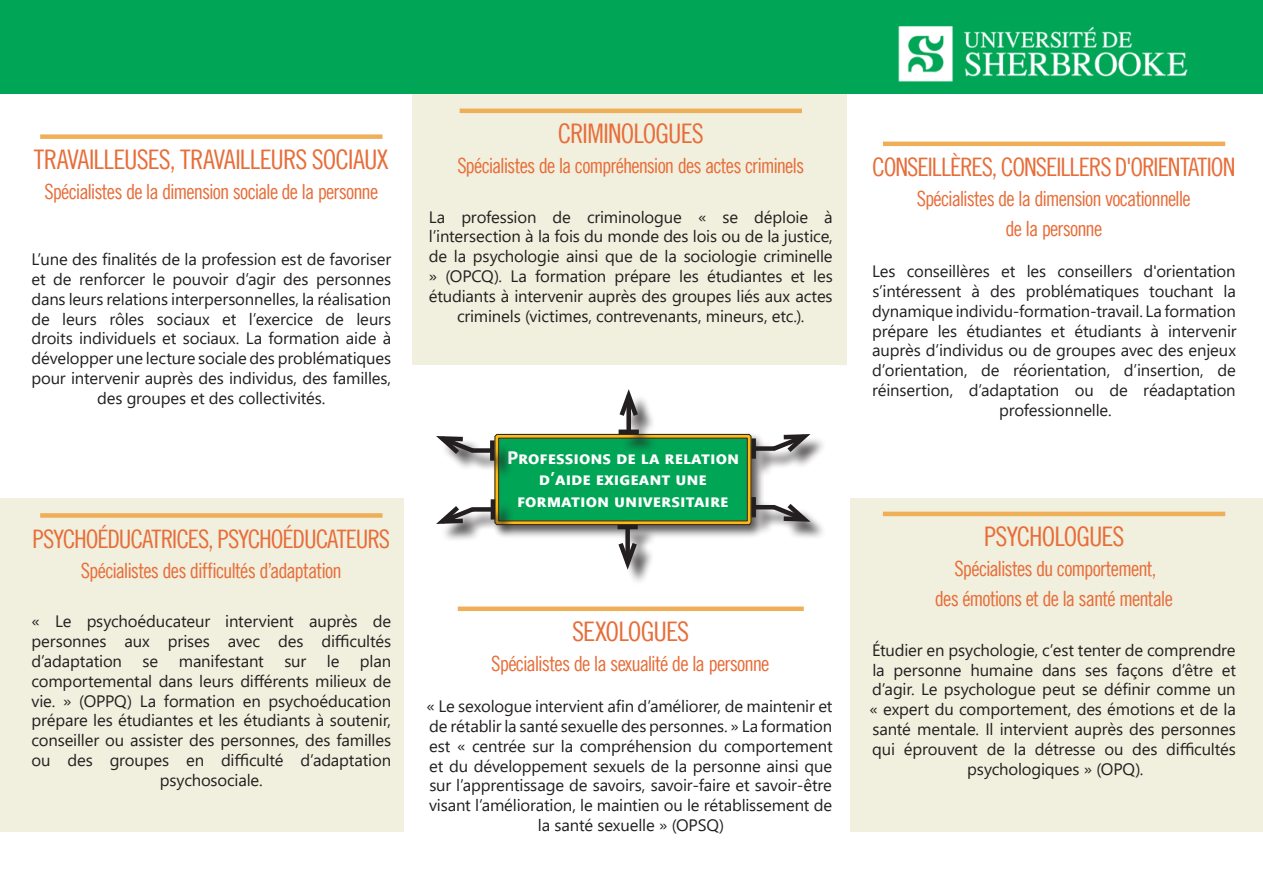
<style>
.page{position:relative;width:1263px;height:893px;background:#fff}
.page>*{position:absolute;margin:0;border:0;box-sizing:border-box;transform-origin:0 0}
.Box_02_Title_2{font:27px "Trade Gothic LT Cond Eighteen";letter-spacing:-.035em;color:#e76d39}
.Box_02_Title_2-2{font:25.5px "Trade Gothic LT Cond Eighteen";letter-spacing:-.045em;color:#e76d39}
.Box_02_Title_2-3{font:21px/30px "Trade Gothic LT Cond Eighteen";letter-spacing:-.045em;color:#e76d39;text-align:center}
.t1{font:700 18px/21.6px "Segoe UI";letter-spacing:.015em;color:#fff;text-align:center}
.Paragraphe_court{font:16.5px/19.8px "Segoe UI";letter-spacing:-.01em;color:#231f20;text-align:center}
</style>
<div class="page">
<div style="left:850px;top:498px;width:413px;height:333px;background:#f1efdd"></div>
<div style="left:412px;top:93px;width:434px;height:272px;background:#f1efdd"></div>
<div style="left:0;top:498px;width:404px;height:333px;background:#f1efdd"></div>
<div style="left:40px;top:134px;width:342px;height:5px;background:#efae58"></div>
<hr style="left:460px;top:109px;width:342px;height:4px;background:#efae58">
<div style="left:40px;top:513px;width:342px;height:5px;background:#efae58"></div>
<div style="left:0;top:0;width:1263px;height:94px;background:#00a556"></div>
<img style="left:898px;top:26px;width:290px;height:56px">
<hr style="left:883px;top:142px;width:342px;height:4px;background:#efae58">
<div style="left:458px;top:606px;width:346px;height:5px;background:#efae58"></div>
<hr style="left:883px;top:512px;width:342px;height:4px;background:#efae58">
<div style="left:493px;top:432px;width:272px;height:107px;background:#231f20;opacity:.75"></div>
<svg style="left:494px;top:434px;width:258px;height:91px;background:#13a24f"></svg>
<div style="left:498px;top:438px;width:250px;height:83px;border:1px solid #231f20"></div>
<div style="left:621px;top:393px;width:36px;height:60px;background:#231f20;opacity:.75"></div>
<div style="left:626px;top:396px;width:5px;height:36px;background:#231f20"></div>
<hr style="left:619px;top:430px;width:20px;height:4px;background:#231f20">
<svg style="left:619px;top:389px;width:22px;height:32px"></svg>
<div style="left:620px;top:527px;width:36px;height:59px;background:#231f20;opacity:.75"></div>
<div style="left:625px;top:527px;width:5px;height:36px;background:#231f20"></div>
<hr style="left:617px;top:525px;width:21px;height:4px;background:#231f20">
<svg style="left:615px;top:538px;width:25px;height:38px"></svg>
<div style="left:440px;top:439px;width:51px;height:33px;background:#231f20;opacity:.75"></div>
<svg style="left:436px;top:436px;width:42px;height:23px"></svg>
<div style="left:475px;top:443px;width:38px;height:36px;background:#231f20;opacity:.75"></div>
<div style="left:472px;top:448px;width:20px;height:5px;background:#231f20"></div>
<div style="left:490px;top:440px;width:5px;height:21px;background:#231f20"></div>
<div style="left:776px;top:437px;width:51px;height:33px;background:#231f20;opacity:.75"></div>
<svg style="left:776px;top:434px;width:41px;height:23px"></svg>
<div style="left:754px;top:441px;width:38px;height:36px;background:#231f20;opacity:.75"></div>
<div style="left:754px;top:446px;width:20px;height:5px;background:#231f20"></div>
<div style="left:751px;top:438px;width:5px;height:21px;background:#231f20"></div>
<div style="left:440px;top:509px;width:52px;height:33px;background:#231f20;opacity:.75"></div>
<svg style="left:436px;top:506px;width:39px;height:21px"></svg>
<div style="left:475px;top:502px;width:39px;height:36px;background:#231f20;opacity:.75"></div>
<div style="left:472px;top:507px;width:21px;height:5px;background:#231f20"></div>
<hr style="left:491px;top:499px;width:4px;height:21px;background:#231f20">
<div style="left:776px;top:507px;width:51px;height:33px;background:#231f20;opacity:.75"></div>
<svg style="left:792px;top:505px;width:25px;height:20px"></svg>
<div style="left:754px;top:500px;width:38px;height:35px;background:#231f20;opacity:.75"></div>
<hr style="left:754px;top:505px;width:20px;height:4px;background:#231f20">
<div style="left:751px;top:497px;width:5px;height:20px;background:#231f20"></div>
<p class="Box_02_Title_2" style="left:34px;top:143px;width:356px">TRAVAILLEUSES, TRAVAILLEURS SOCIAUX</p>
<p class="Box_02_Title_2-3" style="left:44px;top:176px;width:335px">Spécialistes de la dimension sociale de la personne</p>
<p class="Paragraphe_court" style="left:31px;top:248px;width:361px">L’une des finalités de la profession est de favoriser et de renforcer le pouvoir d’agir des personnes dans leurs relations interpersonnelles, la réalisation de leurs rôles sociaux et l’exercice de leurs droits individuels et sociaux. La formation aide à développer une lecture sociale des problématiques pour intervenir auprès des individus, des familles, des groupes et des collectivités.</p>
<p class="Box_02_Title_2-2" style="left:32px;top:523px;width:359px">PSYCHOÉDUCATRICES, PSYCHOÉDUCATEURS</p>
<p class="Box_02_Title_2-3" style="left:81px;top:555px;width:262px">Spécialistes des difficultés d’adaptation</p>
<p class="Paragraphe_court" style="left:31px;top:610px;width:361px">« Le psychoéducateur intervient auprès de personnes aux prises avec des difficultés d’adaptation se manifestant sur le plan comportemental dans leurs différents milieux de vie. » (OPPQ) La formation en psychoéducation prépare les étudiantes et les étudiants à soutenir, conseiller ou assister des personnes, des familles ou des groupes en difficulté d’adaptation psychosociale.</p>
<p class="Box_02_Title_2" style="left:558px;top:117px;width:147px">CRIMINOLOGUES</p>
<p class="Box_02_Title_2-3" style="left:457px;top:150px;width:348px">Spécialistes de la compréhension des actes criminels</p>
<p class="Paragraphe_court" style="left:429px;top:205px;width:405px">La profession de criminologue « se déploie à l’intersection à la fois du monde des lois ou de la justice, de la psychologie ainsi que de la sociologie criminelle » (OPCQ). La formation prépare les étudiantes et les étudiants à intervenir auprès des groupes liés aux actes criminels (victimes, contrevenants, mineurs, etc.).</p>
<p class="t1" style="left:507px;top:445px;width:233px">Professions de la relation d’aide exigeant une formation universitaire</p>
<p class="Box_02_Title_2" style="left:572px;top:615px;width:119px">SEXOLOGUES</p>
<p class="Box_02_Title_2-3" style="left:491px;top:648px;width:280px">Spécialistes de la sexualité de la personne</p>
<p class="Paragraphe_court" style="left:426px;top:695px;width:408px">« Le sexologue intervient afin d’améliorer, de maintenir et de rétablir la santé sexuelle des personnes. » La formation est « centrée sur la compréhension du comportement et du développement sexuels de la personne ainsi que sur l’apprentissage de savoirs, savoir-faire et savoir-être visant l’amélioration, le maintien ou le rétablissement de la santé sexuelle » (OPSQ)</p>
<p class="Box_02_Title_2-2" style="left:872px;top:152px;width:365px">CONSEILLÈRES, CONSEILLERS D'ORIENTATION</p>
<p class="Box_02_Title_2-3" style="left:917px;top:183px;width:275px">Spécialistes de la dimension vocationnelle de la personne</p>
<p class="Paragraphe_court" style="left:872px;top:260px;width:366px">Les conseillères et les conseillers d'orientation s’intéressent à des problématiques touchant la dynamique individu-formation-travail. La formation prépare les étudiantes et étudiants à intervenir auprès d’individus ou de groupes avec des enjeux d’orientation, de réorientation, d’insertion, de réinsertion, d’adaptation ou de réadaptation professionnelle.</p>
<p class="Box_02_Title_2" style="left:984px;top:520px;width:142px">PSYCHOLOGUES</p>
<p class="Box_02_Title_2-3" style="left:935px;top:553px;width:239px">Spécialistes du comportement,<br>des émotions et de la santé mentale</p>
<p class="Paragraphe_court" style="left:869px;top:638px;width:368px">Étudier en psychologie, c’est tenter de comprendre la personne humaine dans ses façons d’être et d’agir. Le psychologue peut se définir comme un « expert du comportement, des émotions et de la santé mentale. Il intervient auprès des personnes qui éprouvent de la détresse ou des difficultés psychologiques » (OPQ).</p>
</div>
